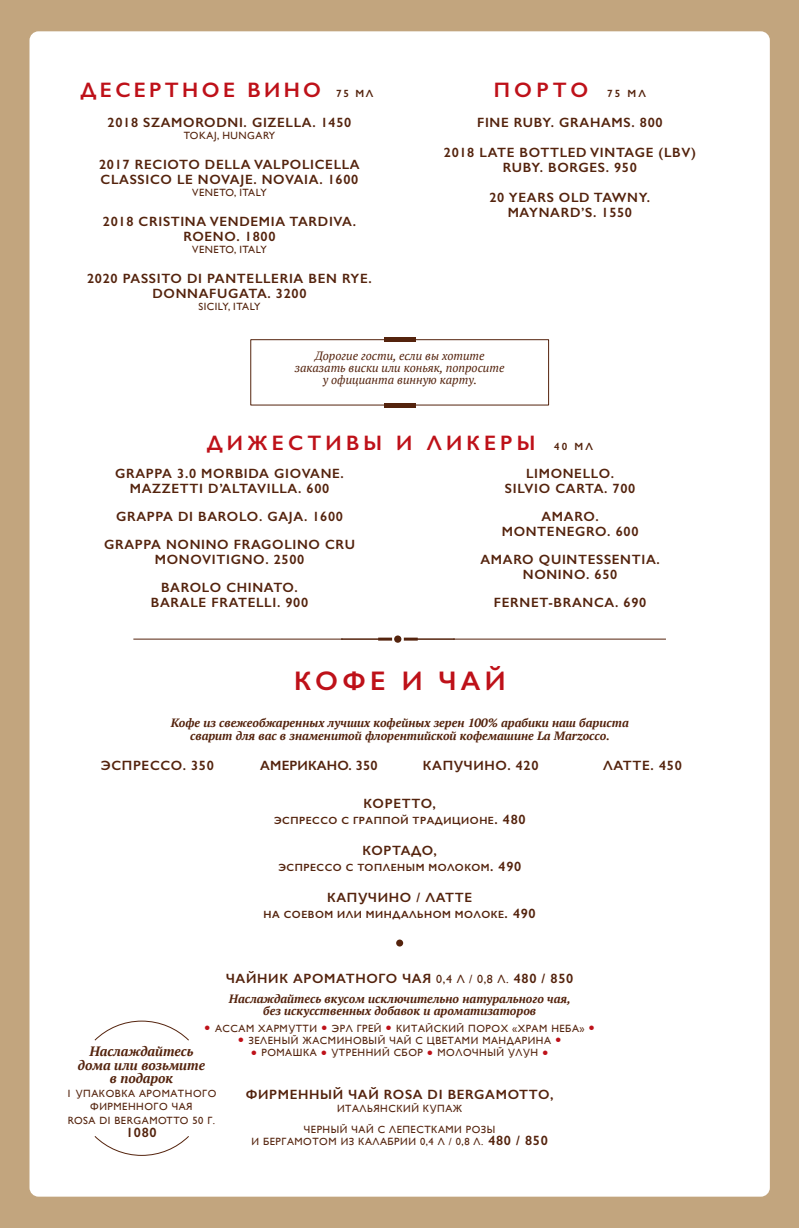
<style>
.page{position:relative;width:799px;height:1228px;background:#fff}
.page>*{position:absolute;margin:0;border:0;box-sizing:border-box;transform-origin:0 0}
.t1{font:600 27px "Gill Sans";letter-spacing:.16em;color:#be1119}
.t2{font:600 21px "Gill Sans";letter-spacing:.2em;color:#be1119}
.t3{font:600 21px "Gill Sans";letter-spacing:.16em;color:#be1119}
.t4{font:600 13.5px/15px "Gill Sans";letter-spacing:.05em;color:#54230d;text-align:center}
.t5{font:italic 700 13.5px/13.5px "PT Serif";color:#54230d;text-align:center}
.t6{font:600 13.5px "Gill Sans";letter-spacing:.01em;color:#54230d}
.t7{font:italic 700 12px/12.6px "PT Serif";color:#54230d;text-align:center}
.t8{font:italic 12px/12px "PT Serif";color:#54230d;text-align:center}
.t9{font:10.5px/13.5px "Gill Sans";letter-spacing:.05em;color:#54230d;text-align:center}
.t10{font:600 10.5px "Gill Sans";letter-spacing:.05em;color:#54230d}
.s1{font-size:10.5px;color:#54230d}
.s2{font-size:13.5px}
.s3{font-weight:400;font-size:12px}
.s4{font-size:18px;color:#be1119}
.s5{font-weight:600;font-size:13.5px}
</style>
<div class="page">
<div style="left:0;top:0;width:798px;height:1228px;background:#c2a57e"></div>
<div style="left:29px;top:31px;width:740px;height:1165px;background:#fff;border-radius:9px"></div>
<div style="left:250px;top:339px;width:299px;height:66px;border:1px solid #54230d"></div>
<hr style="left:384px;top:403px;width:31px;height:4px;background:#54230d">
<div style="left:384px;top:337px;width:31px;height:5px;background:#54230d"></div>
<hr style="left:133px;top:639px;width:209px;height:1px;background:#54230d">
<hr style="left:341px;top:638px;width:38px;height:2px;background:#54230d">
<hr style="left:378px;top:637px;width:14px;height:3px;background:#54230d">
<hr style="left:453px;top:639px;width:213px;height:1px;background:#54230d">
<hr style="left:416px;top:638px;width:38px;height:2px;background:#54230d">
<svg style="left:397px;top:636px;width:20px;height:6px"></svg>
<div style="left:394px;top:635px;width:7px;height:8px;border:2px solid #54230d;border-radius:50%"></div>
<div style="left:396px;top:939px;width:7px;height:7px;background:#54230d;border-radius:50%"></div>
<svg style="left:94px;top:1020px;width:95px;height:135px"></svg>
<h2 class="t3" style="left:81px;top:77px;width:294px">ДЕСЕРТНОЕ ВИНО <span class="s1">75 МЛ</span></h2>
<p class="t4" style="left:108px;top:115px;width:245px">2018 SZAMORODNI. GIZELLA. 1450</p>
<p class="t9" style="left:184px;top:128px;width:93px">TOKAJ, HUNGARY</p>
<p class="t4" style="left:99px;top:157px;width:262px;text-align:left">2017 RECIOTO DELLA VALPOLICELLA<br>CLASSICO LE NOVAJE. NOVAIA. 1600</p>
<p class="t9" style="left:192px;top:185px;width:76px">VENETO, ITALY</p>
<p class="t4" style="left:103px;top:213px;width:254px">2018 CRISTINA VENDEMIA TARDIVA.<br>ROENO. 1800</p>
<p class="t9" style="left:192px;top:242px;width:76px">VENETO, ITALY</p>
<p class="t4" style="left:87px;top:270px;width:286px">2020 PASSITO DI PANTELLERIA BEN RYE.<br>DONNAFUGATA. 3200</p>
<p class="t9" style="left:198px;top:299px;width:64px">SICILY, ITALY</p>
<h2 class="t2" style="left:494px;top:77px;width:153px">ПОРТО <span class="s1">75 МЛ</span></h2>
<p class="t4" style="left:477px;top:115px;width:187px">FINE RUBY. GRAHAMS. 800</p>
<p class="t4" style="left:444px;top:145px;width:253px">2018 LATE BOTTLED VINTAGE (LBV)<br>RUBY. BORGES. 950</p>
<p class="t4" style="left:489px;top:189px;width:162px">20 YEARS OLD TAWNY.<br>MAYNARD’S. 1550</p>
<p class="t8" style="left:295px;top:350px;width:211px">Дорогие гости, если вы хотите заказать виски или коньяк, попросите у официанта винную карту.</p>
<h2 class="t2" style="left:207px;top:431px;width:387px">ДИЖЕСТИВЫ И ЛИКЕРЫ <span class="s1">40 МЛ</span></h2>
<p class="t4" style="left:115px;top:466px;width:230px">GRAPPA 3.0 MORBIDA GIOVANE.<br>MAZZETTI D’ALTAVILLA. 600</p>
<p class="t4" style="left:104px;top:502px;width:252px;line-height:27.8px">GRAPPA DI BAROLO. GAJA. 1600<br>GRAPPA NONINO FRAGOLINO CRU</p>
<p class="t4" style="left:155px;top:545px;width:151px;line-height:27.8px">MONOVITIGNO. 2500<br>BAROLO CHINATO.</p>
<p class="t4" style="left:151px;top:594px;width:159px">BARALE FRATELLI. 900</p>
<p class="t4" style="left:505px;top:466px;width:132px">LIMONELLO.<br>SILVIO CARTA. 700</p>
<p class="t4" style="left:501px;top:509px;width:138px">AMARO.<br>MONTENEGRO. 600</p>
<p class="t4" style="left:480px;top:551px;width:181px">AMARO QUINTESSENTIA.<br>NONINO. 650</p>
<p class="t4" style="left:494px;top:594px;width:154px">FERNET-BRANCA. 690</p>
<h1 class="t1" style="left:294px;top:665px;width:213px">КОФЕ И ЧАЙ</h1>
<p class="t7" style="left:171px;top:716px;width:459px">Кофе из свежеобжаренных лучших кофейных зерен 100% арабики наш бариста сварит для вас в знаменитой флорентийской кофемашине La Marzocco.</p>
<p class="t4" style="left:100px;top:758px;width:115px">ЭСПРЕССО. 350</p>
<p class="t6" style="left:260px;top:757px;width:119px">АМЕРИКАНО. 350</p>
<p class="t4" style="left:423px;top:758px;width:117px">КАПУЧИНО. 420</p>
<p class="t4" style="left:603px;top:758px;width:80px">ЛАТТЕ. 450</p>
<p class="t4" style="left:363px;top:796px;width:74px">КОРЕТТО,</p>
<p class="t10" style="left:273px;top:814px;width:253px">ЭСПРЕССО С ГРАППОЙ ТРАДИЦИОНЕ<span class="s2">. 480</span></p>
<p class="t4" style="left:362px;top:843px;width:76px">КОРТАДО,</p>
<p class="t10" style="left:278px;top:861px;width:245px">ЭСПРЕССО С ТОПЛЕНЫМ МОЛОКОМ<span class="s2">. 490</span></p>
<p class="t4" style="left:327px;top:890px;width:147px">КАПУЧИНО / ЛАТТЕ</p>
<p class="t10" style="left:263px;top:908px;width:274px">НА СОЕВОМ ИЛИ МИНДАЛЬНОМ МОЛОКЕ<span class="s2">. 490</span></p>
<p class="t4" style="left:226px;top:970px;width:349px">ЧАЙНИК АРОМАТНОГО ЧАЯ <span class="s3">0,4 Л / 0,8 Л.</span> 480 / 850</p>
<p class="t7" style="left:229px;top:993px;width:343px;line-height:12px">Наслаждайтесь вкусом исключительно натурального чая, без искусственных добавок и ароматизаторов</p>
<p class="t9" style="left:204px;top:1021px;width:392px"><span class="s4">•</span> АССАМ ХАРМУТТИ <span class="s4">•</span> ЭРЛ ГРЕЙ <span class="s4">•</span> КИТАЙСКИЙ ПОРОХ «ХРАМ НЕБА» <span class="s4">•</span></p>
<p class="t9" style="left:238px;top:1033px;width:325px"><span class="s4">•</span> ЗЕЛЕНЫЙ ЖАСМИНОВЫЙ ЧАЙ С ЦВЕТАМИ МАНДАРИНА <span class="s4">•</span></p>
<p class="t9" style="left:251px;top:1046px;width:299px"><span class="s4">•</span> РОМАШКА <span class="s4">•</span> УТРЕННИЙ СБОР <span class="s4">•</span> МОЛОЧНЫЙ УЛУН <span class="s4">•</span></p>
<p class="t4" style="left:246px;top:1086px;width:309px">ФИРМЕННЫЙ ЧАЙ ROSA DI BERGAMOTTO,</p>
<p class="t9" style="left:304px;top:1098px;width:193px;line-height:20.5px">ИТАЛЬЯНСКИЙ КУПАЖ<br>ЧЕРНЫЙ ЧАЙ С ЛЕПЕСТКАМИ РОЗЫ</p>
<p class="t9" style="left:251px;top:1134px;width:298px">И БЕРГАМОТОМ ИЗ КАЛАБРИИ 0,4 Л / 0,8 Л. <span class="s5">480 / 850</span></p>
<p class="t5" style="left:78px;top:1044px;width:129px">Наслаждайтесь дома или возьмите в подарок</p>
<p class="t9" style="left:67px;top:1086px;width:151px">1 УПАКОВКА АРОМАТНОГО<br>ФИРМЕННОГО ЧАЯ<br>ROSA DI BERGAMOTTO 50 Г.</p>
<p class="t4" style="left:126px;top:1125px;width:32px">1080</p>
</div>
